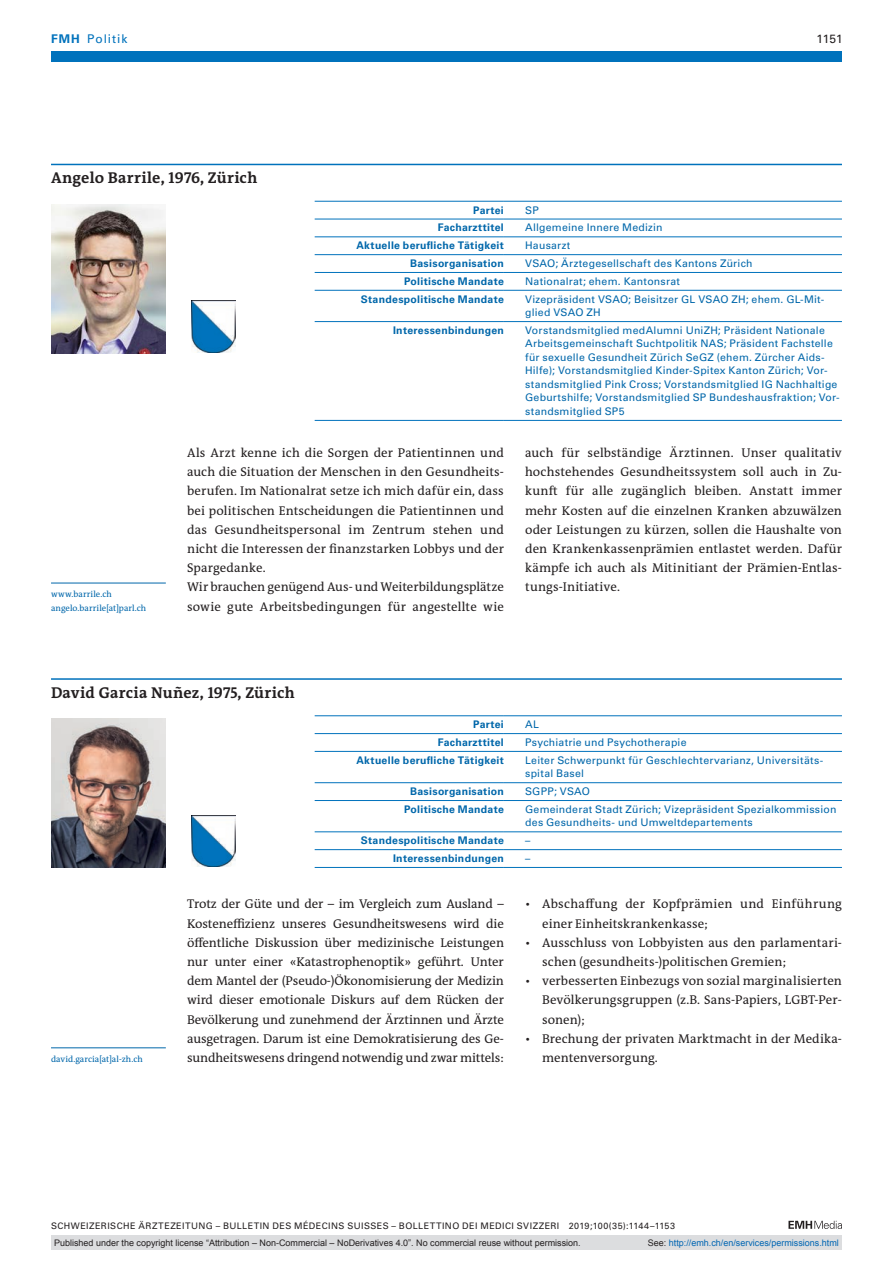
<style>
.page{position:relative;width:893px;height:1263px;background:#fff}
.page>*{position:absolute;margin:0;border:0;box-sizing:border-box;transform-origin:0 0}
.t1{font:700 15.75px "The Antiqua B W7";letter-spacing:.015em;color:#231f20}
.t2{font:12.75px/19.2px "The Antiqua B W5 Plain";letter-spacing:.005em;color:#231f20}
.t3{font:12px "Univers LT Std";letter-spacing:.075em;color:#0072bc}
.t4{font:12px "Univers LT Std";color:#231f20}
.t5{font:10.5px/13.5px "Univers LT Std";letter-spacing:.025em;color:#0067aa}
.t6{font:700 10.5px "Univers LT Std";letter-spacing:.025em;color:#0067aa}
.t7{font:9px "Arial";color:#231f20}
.t8{font:9px "Univers LT Std";letter-spacing:.05em;color:#231f20}
.t9{font:9px "Arial";color:#0166b3}
.t10{font:8.7px/13.5px "The Antiqua B W5 Plain";letter-spacing:.015em;color:#0067aa}
.s1{font-weight:700}
.s2{color:#231f20}
</style>
<div class="page">
<svg style="left:788px;top:1221px;width:54px;height:8px"></svg>
<div style="left:51px;top:51px;width:791px;height:11px;background:#0072bc"></div>
<hr style="left:51px;top:164px;width:791px;height:1px;background:#0072bc">
<hr style="left:51px;top:678px;width:791px;height:2px;background:#0072bc">
<img style="left:191px;top:301px;width:44px;height:51px">
<img style="left:191px;top:815px;width:44px;height:52px">
<img style="left:51px;top:204px;width:115px;height:149px">
<img style="left:51px;top:719px;width:115px;height:149px">
<hr style="left:51px;top:583px;width:115px;height:1px;background:#0067aa">
<hr style="left:51px;top:1047px;width:115px;height:1px;background:#0067aa">
<hr style="left:315px;top:201px;width:189px;height:1px;background:#0072bc">
<hr style="left:504px;top:201px;width:338px;height:1px;background:#0072bc">
<hr style="left:315px;top:219px;width:189px;height:1px;background:#0072bc">
<hr style="left:504px;top:219px;width:338px;height:1px;background:#0072bc">
<hr style="left:315px;top:237px;width:189px;height:1px;background:#0072bc">
<hr style="left:504px;top:237px;width:338px;height:1px;background:#0072bc">
<hr style="left:315px;top:254px;width:189px;height:1px;background:#0072bc">
<hr style="left:504px;top:254px;width:338px;height:1px;background:#0072bc">
<hr style="left:315px;top:272px;width:189px;height:1px;background:#0072bc">
<hr style="left:504px;top:272px;width:338px;height:1px;background:#0072bc">
<hr style="left:315px;top:290px;width:189px;height:1px;background:#0072bc">
<hr style="left:504px;top:290px;width:338px;height:1px;background:#0072bc">
<hr style="left:315px;top:321px;width:189px;height:1px;background:#0072bc">
<hr style="left:315px;top:420px;width:189px;height:1px;background:#0072bc">
<hr style="left:504px;top:321px;width:338px;height:1px;background:#0072bc">
<hr style="left:504px;top:420px;width:338px;height:1px;background:#0072bc">
<hr style="left:315px;top:733px;width:189px;height:1px;background:#0072bc">
<hr style="left:504px;top:733px;width:338px;height:1px;background:#0072bc">
<hr style="left:315px;top:751px;width:189px;height:1px;background:#0072bc">
<hr style="left:504px;top:751px;width:338px;height:1px;background:#0072bc">
<hr style="left:315px;top:782px;width:189px;height:1px;background:#0072bc">
<hr style="left:504px;top:782px;width:338px;height:1px;background:#0072bc">
<hr style="left:315px;top:800px;width:189px;height:1px;background:#0072bc">
<hr style="left:504px;top:800px;width:338px;height:1px;background:#0072bc">
<hr style="left:315px;top:831px;width:189px;height:1px;background:#0072bc">
<hr style="left:504px;top:831px;width:338px;height:1px;background:#0072bc">
<hr style="left:315px;top:849px;width:189px;height:1px;background:#0072bc">
<hr style="left:504px;top:849px;width:338px;height:1px;background:#0072bc">
<hr style="left:315px;top:867px;width:189px;height:1px;background:#0072bc">
<hr style="left:504px;top:867px;width:338px;height:1px;background:#0072bc">
<hr style="left:315px;top:715px;width:189px;height:1px;background:#0072bc">
<hr style="left:504px;top:715px;width:338px;height:1px;background:#0072bc">
<div style="left:51px;top:1235px;width:791px;height:15px;background:#dcdddf"></div>
<p class="t3" style="left:51px;top:31px;width:78px"><span class="s1">FMH</span> Politik</p>
<p class="t4" style="left:817px;top:31px;width:28px">1151</p>
<p class="t1" style="left:51px;top:168px;width:208px">Angelo Barrile, 1976, Zürich</p>
<p class="t6" style="left:473px;top:204px;width:32px">Partei</p>
<p class="t5" style="left:525px;top:203px;width:15px">SP</p>
<p class="t6" style="left:438px;top:221px;width:68px">Facharzttitel</p>
<p class="t5" style="left:525px;top:221px;width:139px">Allgemeine Innere Medizin</p>
<p class="t6" style="left:356px;top:239px;width:149px">Aktuelle berufliche Tätigkeit</p>
<p class="t5" style="left:525px;top:239px;width:47px">Hausarzt</p>
<p class="t6" style="left:410px;top:257px;width:95px">Basisorganisation</p>
<p class="t5" style="left:525px;top:256px;width:229px">VSAO; Ärztegesellschaft des Kantons Zürich</p>
<p class="t6" style="left:404px;top:275px;width:101px">Politische Mandate</p>
<p class="t5" style="left:525px;top:274px;width:156px">Nationalrat; ehem. Kantonsrat</p>
<p class="t6" style="left:361px;top:293px;width:144px">Standespolitische Mandate</p>
<p class="t5" style="left:525px;top:292px;width:301px">Vizepräsident VSAO; Beisitzer GL VSAO ZH; ehem. GL-Mit&shy;glied VSAO ZH</p>
<p class="t6" style="left:393px;top:324px;width:112px">Interessenbindungen</p>
<p class="t5" style="left:525px;top:323px;width:316px">Vorstandsmitglied medAlumni UniZH; Präsident Nationale Arbeitsgemeinschaft Suchtpolitik NAS; Präsident Fachstelle für sexuelle Gesundheit Zürich SeGZ (ehem. Zürcher Aids-Hilfe); Vorstandsmitglied Kinder-Spitex Kanton Zürich; Vor&shy;standsmitglied Pink Cross; Vorstandsmitglied IG Nachhaltige Geburtshilfe; Vorstandsmitglied SP Bundeshausfraktion; Vor&shy;standsmitglied SP5</p>
<p class="t10" style="left:51px;top:587px;width:97px">www.barrile.ch angelo.barrile[at]parl.ch</p>
<p class="t2" style="left:187px;top:443px;width:318px">Als Arzt kenne ich die Sorgen der Patientinnen und auch die Situation der Menschen in den Gesundheits&shy;berufen. Im Nationalrat setze ich mich dafür ein, dass bei politischen Entscheidungen die Patientinnen und das Gesundheitspersonal im Zentrum stehen und nicht die Interessen der finanzstarken Lobbys und der Spargedanke.<br>Wir brauchen genügend Aus- und Weiterbildungsplätze sowie gute Arbeitsbedingungen für angestellte wie</p>
<p class="t2" style="left:525px;top:443px;width:318px;text-align:justify">auch für selbständige Ärztinnen. Unser qualitativ hochstehendes Gesundheitssystem soll auch in Zu&shy;kunft für alle zugänglich bleiben. Anstatt immer mehr Kosten auf die einzelnen Kranken abzuwälzen oder Leistungen zu kürzen, sollen die Haushalte von den Krankenkassenprämien entlastet werden. Dafür kämpfe ich auch als Mitinitiant der Prämien-Entlas&shy;tungs-Initiative.</p>
<p class="t1" style="left:51px;top:682px;width:245px">David Garcia Nuñez, 1975, Zürich</p>
<p class="t6" style="left:473px;top:718px;width:32px">Partei</p>
<p class="t5" style="left:525px;top:718px;width:15px">AL</p>
<p class="t6" style="left:438px;top:736px;width:68px">Facharzttitel</p>
<p class="t5" style="left:525px;top:735px;width:163px">Psychiatrie und Psychotherapie</p>
<p class="t6" style="left:356px;top:754px;width:149px">Aktuelle berufliche Tätigkeit</p>
<p class="t5" style="left:525px;top:753px;width:300px">Leiter Schwerpunkt für Geschlechtervarianz, Universitäts&shy;spital Basel</p>
<p class="t6" style="left:410px;top:785px;width:95px">Basisorganisation</p>
<p class="t5" style="left:525px;top:784px;width:66px">SGPP; VSAO</p>
<p class="t6" style="left:404px;top:803px;width:101px">Politische Mandate</p>
<p class="t5" style="left:525px;top:802px;width:313px">Gemeinderat Stadt Zürich; Vizepräsident Spezialkommission des Gesundheits- und Umweltdepartements</p>
<p class="t6" style="left:361px;top:834px;width:144px">Standespolitische Mandate</p>
<p class="t5" style="left:525px;top:834px;width:7px">–</p>
<p class="t6" style="left:393px;top:852px;width:112px">Interessenbindungen</p>
<p class="t5" style="left:525px;top:851px;width:7px">–</p>
<p class="t10" style="left:51px;top:1052px;width:93px">david.garcia[at]al-zh.ch</p>
<p class="t2" style="left:187px;top:894px;width:318px;text-align:justify">Trotz der Güte und der – im Vergleich zum Ausland – Kosteneffizienz unseres Gesundheitswesens wird die öffentliche Diskussion über medizinische Leistungen nur unter einer «Katastrophenoptik» geführt. Unter dem Mantel der (Pseudo-)Ökonomisierung der Medizin wird dieser emotionale Diskurs auf dem Rücken der Bevölkerung und zunehmend der Ärztinnen und Ärzte ausgetragen. Darum ist eine Demokratisierung des Ge&shy;sundheitswesens dringend notwendig und zwar mittels:</p>
<p class="t2" style="left:542px;top:894px;width:301px;text-indent:-17px">• Abschaffung der Kopfprämien und Einführung einer Einheitskrankenkasse;</p>
<p class="t2" style="left:542px;top:933px;width:301px;text-indent:-17px">• Ausschluss von Lobbyisten aus den parlamentari&shy;schen (gesundheits-)politischen Gremien;</p>
<p class="t2" style="left:542px;top:971px;width:301px;text-align:justify;text-indent:-17px">• verbesserten Einbezugs von sozial marginalisierten Bevölkerungsgruppen (z.B. Sans-Papiers, LGBT-Per&shy;sonen);</p>
<p class="t2" style="left:542px;top:1029px;width:301px;text-indent:-17px">• Brechung der privaten Marktmacht in der Medika&shy;mentenversorgung.</p>
<p class="t8" style="left:51px;top:1220px;width:626px">SCHWEIZERISCHE ÄRZTEZEITUNG – BULLETIN DES MÉDECINS SUISSES – BOLLETTINO DEI MEDICI SVIZZERI 2019;100(35):1144–1153</p>
<p class="t7" style="left:54px;top:1237px;width:528px">Published under the copyright license “Attribution – Non-Commercial – NoDerivatives 4.0”. No commercial reuse without permission.</p>
<p class="t9" style="left:648px;top:1237px;width:193px"><span class="s2">See:</span> http://emh.ch/en/services/permissions.html</p>
</div>
